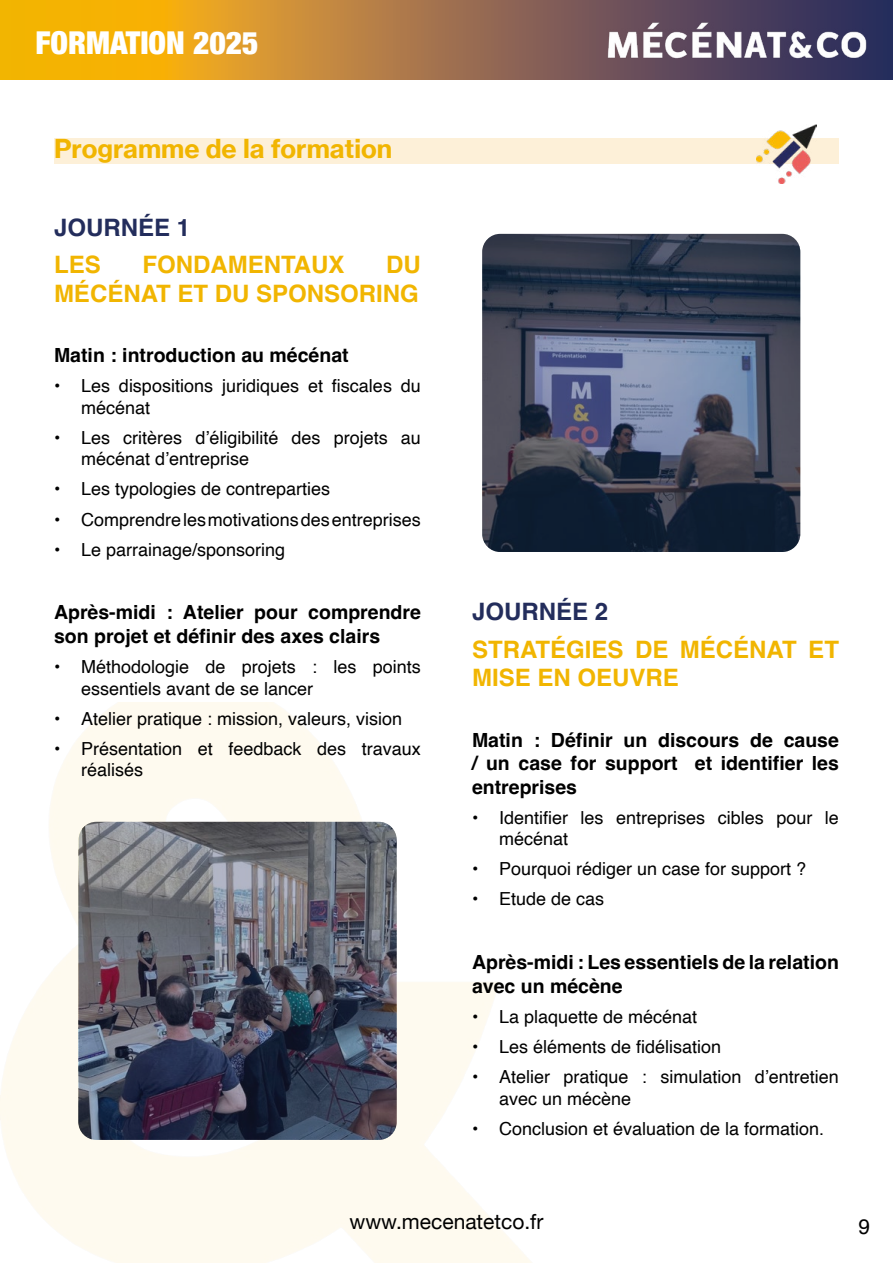
<style>
.page{position:relative;width:893px;height:1263px;background:#fff}
.page>*{position:absolute;margin:0;border:0;box-sizing:border-box;transform-origin:0 0}
.t1{font:900 condensed 31.5px "Helvetica Neue";color:#fff}
.t2{font:25.5px "N Haas Grotesk TX Pro 75 Bd";color:#f1b501}
.t3{font:700 24px/28.8px "Helvetica";color:#f1b501;text-align:right}
.t4{font:700 24px "Helvetica";color:#232d5c}
.t5{font:21px "Helvetica Neue";color:#000}
.t6{font:21px "Helvetica";color:#000}
.t7{font:700 19.5px/23.4px "Helvetica";color:#000}
.t8{font:18px/21.6px "Helvetica";color:#000}
</style>
<div class="page">
<div style="left:54px;top:138px;width:785px;height:26px;background:#fdf0d8"></div>
<svg style="left:0;top:0;width:893px;height:80px;background:#c98f2e"></svg>
<img style="left:582px;top:0;width:310px;height:80px">
<img style="left:757px;top:124px;width:59px;height:60px">
<svg style="left:482px;top:234px;width:318px;height:318px;background:#3d465b"></svg>
<img style="left:79px;top:822px;width:318px;height:318px;border-radius:18px">
<h1 class="t1" style="left:36px;top:17px;width:225px">FORMATION 2025</h1>
<h2 class="t2" style="left:54px;top:133px;width:340px">Programme de la formation</h2>
<h3 class="t4" style="left:54px;top:212px;width:138px">JOURNÉE 1</h3>
<h3 class="t3" style="left:54px;top:253px;width:48px">LES</h3>
<h3 class="t3" style="left:142px;top:253px;width:204px">FONDAMENTAUX</h3>
<h3 class="t3" style="left:54px;top:253px;width:368px">DU<br>MÉCÉNAT ET DU SPONSORING</h3>
<p class="t7" style="left:54px;top:345px;width:296px">Matin : introduction au mécénat</p>
<p class="t8" style="left:81px;top:375px;width:341px;text-indent:-27px">• Les dispositions juridiques et fiscales du mécénat</p>
<p class="t8" style="left:81px;top:427px;width:341px;text-indent:-27px">• Les critères d’éligibilité des projets au mécénat d’entreprise</p>
<p class="t8" style="left:54px;top:479px;width:278px">• Les typologies de contreparties</p>
<p class="t8" style="left:54px;top:509px;width:368px">• Comprendre les motivations des entreprises</p>
<p class="t8" style="left:54px;top:539px;width:233px">• Le parrainage/sponsoring</p>
<p class="t7" style="left:54px;top:603px;width:368px">Après-midi : Atelier pour comprendre son projet et définir des axes clairs</p>
<p class="t8" style="left:81px;top:656px;width:341px;text-indent:-27px">• Méthodologie de projets : les points essentiels avant de se lancer</p>
<p class="t8" style="left:54px;top:708px;width:350px">• Atelier pratique : mission, valeurs, vision</p>
<p class="t8" style="left:81px;top:738px;width:341px;text-indent:-27px">• Présentation et feedback des travaux réalisés</p>
<h3 class="t4" style="left:472px;top:597px;width:138px">JOURNÉE 2</h3>
<h3 class="t3" style="left:472px;top:637px;width:368px;text-align:left">STRATÉGIES DE MÉCÉNAT ET<br>MISE EN OEUVRE</h3>
<p class="t7" style="left:472px;top:730px;width:368px;text-align:justify">Matin : Définir un discours de cause / un case for support et identifier les entreprises</p>
<p class="t8" style="left:499px;top:807px;width:341px;text-indent:-27px">• Identifier les entreprises cibles pour le mécénat</p>
<p class="t8" style="left:472px;top:859px;width:336px">• Pourquoi rédiger un case for support ?</p>
<p class="t8" style="left:472px;top:889px;width:134px">• Etude de cas</p>
<p class="t7" style="left:472px;top:953px;width:368px">Après-midi : Les essentiels de la relation avec un mécène</p>
<p class="t8" style="left:472px;top:1006px;width:227px">• La plaquette de mécénat</p>
<p class="t8" style="left:472px;top:1036px;width:251px">• Les éléments de fidélisation</p>
<p class="t8" style="left:499px;top:1066px;width:341px;text-indent:-27px">• Atelier pratique : simulation d’entretien avec un mécène</p>
<p class="t8" style="left:472px;top:1118px;width:354px">• Conclusion et évaluation de la formation.</p>
<p class="t5" style="left:349px;top:1206px;width:196px">www.mecenatetco.fr</p>
<p class="t6" style="left:858px;top:1210px;width:13px">9</p>
</div>
